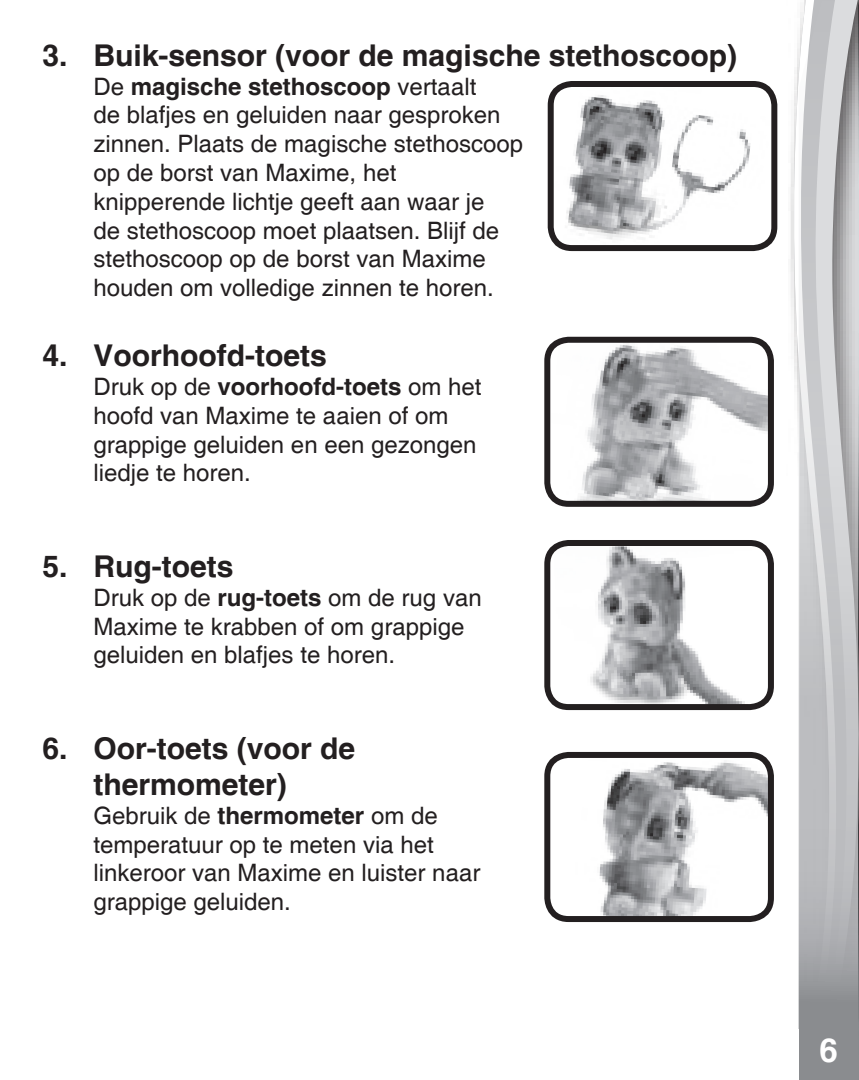
<style>
.page{position:relative;width:859px;height:1080px;background:#fff}
.page>*{position:absolute;margin:0;border:0;box-sizing:border-box;transform-origin:0 0}
.t1{font:700 33px "Helvetica";color:#fff}
.t2{font:700 30px/36px "Helvetica";color:#231f20;text-align:center}
.t3{font:24px/28.8px "Helvetica";color:#231f20}
.s1{font-weight:700}
.s2{font-size:27px}
.s3{font-style:inherit}
</style>
<div class="page">
<div style="left:787px;top:0;width:71px;height:1080px;background:#231f20;opacity:.75"></div>
<svg style="left:793px;top:0;width:6px;height:1029px"></svg>
<svg style="left:799px;top:0;width:59px;height:1080px;background:#bdbec1"></svg>
<div style="left:741px;top:1029px;width:58px;height:51px;background:#fff"></div>
<img style="left:555px;top:88px;width:219px;height:156px">
<div style="left:548px;top:81px;width:229px;height:170px;border:6px solid #231f20;border-radius:21px"></div>
<img style="left:554px;top:547px;width:207px;height:156px">
<div style="left:544px;top:540px;width:230px;height:170px;border:6px solid #231f20;border-radius:21px"></div>
<img style="left:551px;top:759px;width:216px;height:156px">
<div style="left:544px;top:752px;width:230px;height:170px;border:6px solid #231f20;border-radius:21px"></div>
<img style="left:551px;top:344px;width:216px;height:156px">
<div style="left:544px;top:337px;width:230px;height:170px;border:6px solid #231f20;border-radius:21px"></div>
<p class="t2" style="left:42px;top:40px;width:696px">3. Buik-sensor (voor de magische stethoscoop)</p>
<p class="t3" style="left:94px;top:74px;width:431px">De <span class="s1">magische stethoscoop</span> vertaalt<br>de blafjes en geluiden naar gesproken zinnen. Plaats de magische stethoscoop op de borst van Maxime, het knipperende lichtje geeft aan waar je<br>de stethoscoop moet plaatsen. Blijf de stethoscoop op de borst van Maxime houden om volledige zinnen te horen.</p>
<p class="t2" style="left:42px;top:340px;width:286px">4. Voorhoofd-toets</p>
<p class="t3" style="left:94px;top:374px;width:390px">Druk op de <span class="s1">voorhoofd-toets</span> om het hoofd van Maxime te aaien of om grappige geluiden en een gezongen liedje te horen.</p>
<p class="t2" style="left:42px;top:551px;width:193px">5. Rug-toets</p>
<p class="t3" style="left:94px;top:585px;width:390px">Druk op de <span class="s1">rug-toets</span> om de rug van<br>Maxime te krabben of om grappige geluiden en blafjes te horen.</p>
<p class="t2" style="left:42px;top:733px;width:314px">6. Oor-toets (voor de thermometer)</p>
<p class="t3" style="left:94px;top:803px;width:388px">Gebruik de <span class="s1">thermometer</span> om de temperatuur op te meten via het linkeroor van Maxime en luister naar grappige geluiden.</p>
<h1 class="t1" style="left:820px;top:1022px;width:25px">6 <span class="s2">6</span><span class="s3">6</span></h1>
</div>
